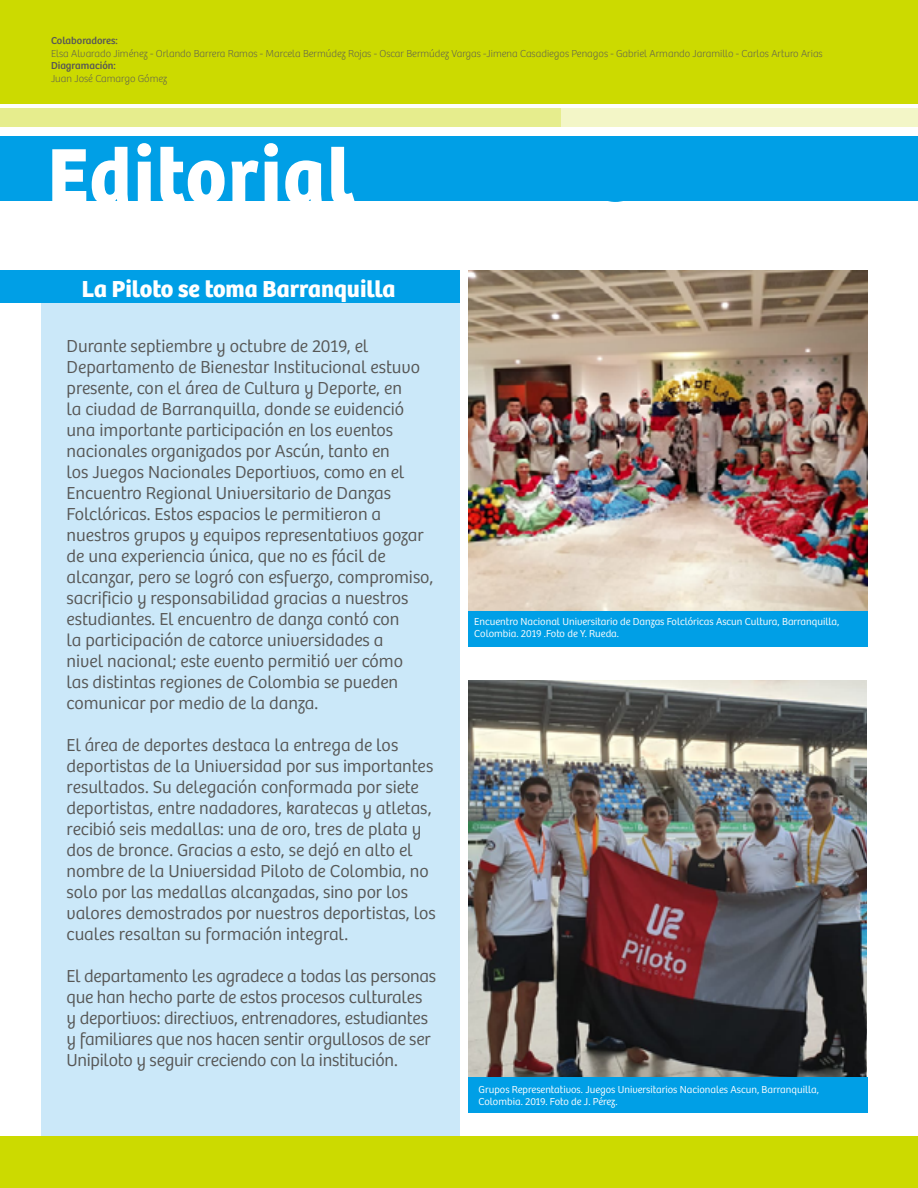
<style>
.page{position:relative;width:918px;height:1188px;background:#fff}
.page>*{position:absolute;margin:0;border:0;box-sizing:border-box;transform-origin:0 0}
.t1{font:700 81px "Bree";letter-spacing:.03em;color:#fff;scale:.95 1}
.t2{font:700 24px "Bree";color:#fff}
.t3{font:300 18px/21px "Bree";color:#575756}
.t4{font:300 10.5px/12px "Bree";color:#fff}
.t5{font:100 10.5px "Bree";color:#575756}
.t6{font:10.5px "Bree";color:#575756}
</style>
<div class="page">
<svg style="left:608px;top:201px;width:15px;height:1px"></svg>
<img style="left:468px;top:271px;width:399px;height:340px">
<img style="left:468px;top:681px;width:399px;height:396px">
<div style="left:41px;top:271px;width:418px;height:866px;background:#cbe8f9"></div>
<div style="left:468px;top:611px;width:399px;height:36px;background:#009fe6"></div>
<div style="left:468px;top:1077px;width:399px;height:36px;background:#009fe6"></div>
<div style="left:0;top:271px;width:459px;height:32px;background:#009fe6"></div>
<div style="left:0;top:136px;width:918px;height:65px;background:#009fe6"></div>
<div style="left:0;top:0;width:918px;height:104px;background:#ccda00"></div>
<div style="left:0;top:1137px;width:918px;height:51px;background:#ccda00"></div>
<div style="left:0;top:109px;width:918px;height:18px;background:#e6ed8d"></div>
<div style="left:562px;top:109px;width:356px;height:18px;background:#f3f6c7"></div>
<p class="t6" style="left:51px;top:34px;width:68px">Colaboradores:</p>
<p class="t5" style="left:51px;top:47px;width:773px">Elsa Alvarado Jiménez - Orlando Barrera Ramos - Marcela Bermúdez Rojas - Oscar Bermúdez Vargas -Jimena Casadiegos Penagos - Gabriel Armando Jaramillo - Carlos Arturo Arias</p>
<p class="t6" style="left:51px;top:60px;width:66px">Diagramación:</p>
<p class="t5" style="left:51px;top:73px;width:118px">Juan José Camargo Gómez</p>
<h1 class="t1" style="left:48px;top:126px;width:324px">Editorial</h1>
<h2 class="t2" style="left:82px;top:274px;width:315px">La Piloto se toma Barranquilla</h2>
<p class="t3" style="left:67px;top:336px;width:368px">Durante septiembre y octubre de 2019, el Departamento de Bienestar Institucional estuvo presente, con el área de Cultura y Deporte, en<br>la ciudad de Barranquilla, donde se evidenció una importante participación en los eventos nacionales organizados por Ascún, tanto en<br>los Juegos Nacionales Deportivos, como en el Encuentro Regional Universitario de Danzas Folclóricas. Estos espacios le permitieron a nuestros grupos y equipos representativos gozar de una experiencia única, que no es fácil de alcanzar, pero se logró con esfuerzo, compromiso, sacrificio y responsabilidad gracias a nuestros estudiantes. El encuentro de danza contó con<br>la participación de catorce universidades a<br>nivel nacional; este evento permitió ver cómo<br>las distintas regiones de Colombia se pueden comunicar por medio de la danza.</p>
<p class="t3" style="left:67px;top:735px;width:371px">El área de deportes destaca la entrega de los deportistas de la Universidad por sus importantes resultados. Su delegación conformada por siete deportistas, entre nadadores, karatecas y atletas, recibió seis medallas: una de oro, tres de plata y dos de bronce. Gracias a esto, se dejó en alto el nombre de la Universidad Piloto de Colombia, no solo por las medallas alcanzadas, sino por los valores demostrados por nuestros deportistas, los cuales resaltan su formación integral.</p>
<p class="t3" style="left:67px;top:966px;width:371px">El departamento les agradece a todas las personas que han hecho parte de estos procesos culturales y deportivos: directivos, entrenadores, estudiantes y familiares que nos hacen sentir orgullosos de ser Unipiloto y seguir creciendo con la institución.</p>
<p class="t4" style="left:474px;top:616px;width:367px">Encuentro Nacional Universitario de Danzas Folclóricas Ascun Cultura, Barranquilla,<br>Colombia. 2019 .Foto de Y. Rueda.</p>
<p class="t4" style="left:479px;top:1083px;width:342px">Grupos Representativos. Juegos Universitarios Nacionales Ascun, Barranquilla,<br>Colombia. 2019. Foto de J. Pérez.</p>
</div>
